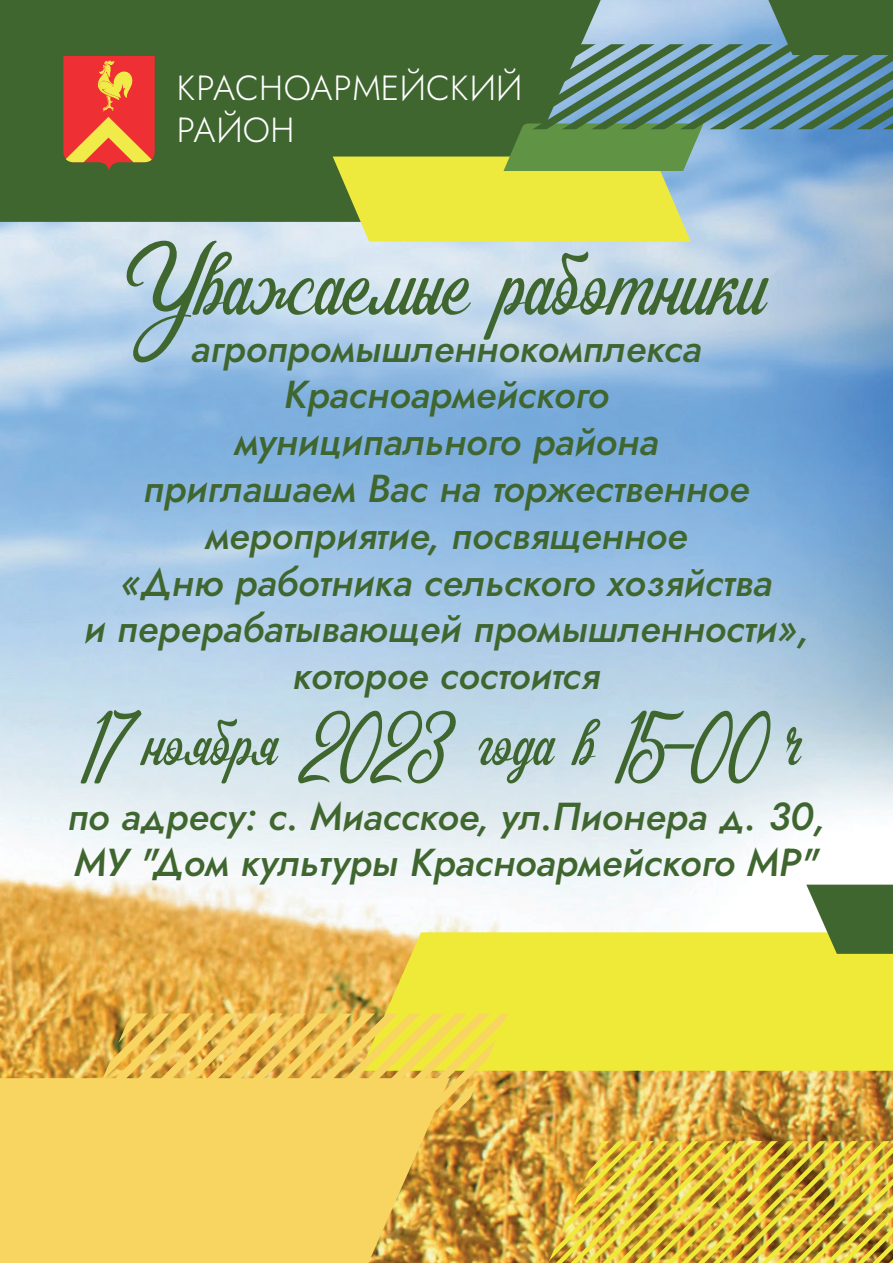
<style>
.page{position:relative;width:893px;height:1263px;background:#fff}
.page>*{position:absolute;margin:0;border:0;box-sizing:border-box;transform-origin:0 0}
.t1{font:73.5px "Gorgeous";color:#406630}
.t2{font:italic 500 39px/46.8px "Jost";color:#406630;text-align:center}
.t3{font:300 34.8px/41.8px "Jost";color:#fff}
</style>
<div class="page">
<img style="left:0;top:222px;width:893px;height:1041px">
<div style="left:360px;top:932px;width:533px;height:139px;background:#eeea37"></div>
<div style="left:0;top:0;width:333px;height:222px;background:#406630"></div>
<svg style="left:806px;top:885px;width:87px;height:69px;background:#617f42"></svg>
<svg style="left:0;top:1078px;width:450px;height:185px;background:#f2ce5c"></svg>
<svg style="left:80px;top:710px;width:199px;height:73px;background:#b4c9c6"></svg>
<svg style="left:298px;top:711px;width:158px;height:72px;background:#a4bcb6"></svg>
<svg style="left:478px;top:737px;width:78px;height:46px;background:#9fb7ac"></svg>
<svg style="left:571px;top:719px;width:29px;height:46px"></svg>
<svg style="left:614px;top:711px;width:156px;height:72px;background:#a7bfb8"></svg>
<svg style="left:786px;top:727px;width:16px;height:38px"></svg>
<svg style="left:63px;top:56px;width:92px;height:116px;background:#de5b37"></svg>
<svg style="left:333px;top:0;width:560px;height:242px;background:#7d9c6e"></svg>
<svg style="left:89px;top:1013px;width:419px;height:97px;background:#ebc751"></svg>
<img style="left:548px;top:1141px;width:345px;height:122px">
<p class="t3" style="left:177px;top:67px;width:347px">КРАСНОАРМЕЙСКИЙ<br>РАЙОН</p>
<h1 class="t1" style="left:127px;top:246px;width:641px">Уважаемые работники</h1>
<p class="t2" style="left:84px;top:325px;width:726px">агропромышленнокомплекса<br>Красноармейского<br>муниципального района<br>приглашаем Вас на торжественное мероприятие, посвященное<br>«Дню работника сельского хозяйства<br>и перерабатывающей промышленности», которое состоится</p>
<p class="t2" style="left:68px;top:793px;width:759px;text-align:left">по адресу: с. Миасское, ул.Пионера д. 30,<br>МУ "Дом культуры Красноармейского МР"</p>
</div>
